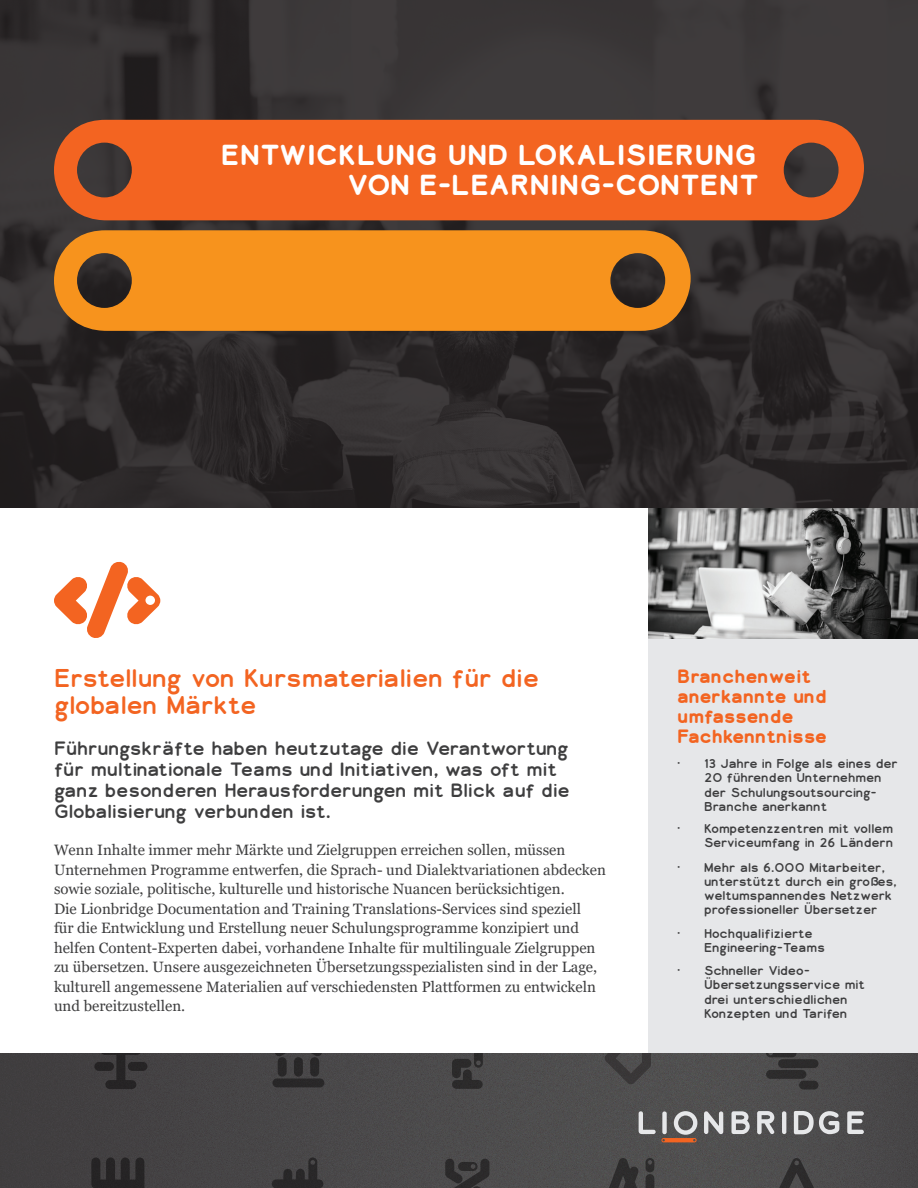
<style>
.page{position:relative;width:918px;height:1188px;background:#fff}
.page>*{position:absolute;margin:0;border:0;box-sizing:border-box;transform-origin:0 0}
.Lion_Main_Title{font:700 27px/30px "Lionbridge Sans";color:#fff;text-align:right}
.Lion_Header{font:24px/27px "Lionbridge Sans";letter-spacing:-.015em;color:#f36421}
.Lion_Header_Sub{font:18px/21px "Lionbridge Sans";color:#3e3e3f}
.t1{font:700 18px/20.2px "Lionbridge Sans";color:#f36421}
.Lion_Intro{font:15px/19.5px "Georgia";color:#3e3e3f}
.t2{font:12px/14.2px "Lionbridge Sans";color:#3e3e3f}
</style>
<div class="page">
<div style="left:648px;top:508px;width:270px;height:545px;background:#e6e7e9"></div>
<svg style="left:54px;top:561px;width:106px;height:77px"></svg>
<img style="left:648px;top:508px;width:270px;height:130px">
<img style="left:0;top:1053px;width:918px;height:135px">
<svg style="left:605px;top:1053px;width:46px;height:31px"></svg>
<svg style="left:91px;top:1158px;width:53px;height:30px;background:#2c2a2c"></svg>
<div style="left:94px;top:1062px;width:20px;height:9px;background:#231f20;border-radius:4px"></div>
<div style="left:128px;top:1062px;width:19px;height:9px;background:#231f20;border-radius:4px"></div>
<svg style="left:100px;top:1053px;width:41px;height:36px"></svg>
<div style="left:278px;top:1057px;width:9px;height:20px;background:#282728;border-radius:4px"></div>
<div style="left:310px;top:1057px;width:9px;height:20px;background:#292728;border-radius:4px"></div>
<div style="left:272px;top:1078px;width:52px;height:9px;background:#282728;border-radius:4px"></div>
<div style="left:294px;top:1057px;width:9px;height:20px;background:#282728;border-radius:4px"></div>
<svg style="left:275px;top:1053px;width:47px;height:3px"></svg>
<div style="left:766px;top:1070px;width:40px;height:9px;background:#2c2b2b;border-radius:4px"></div>
<div style="left:778px;top:1059px;width:40px;height:9px;background:#2c2b2b;border-radius:4px"></div>
<div style="left:799px;top:1081px;width:19px;height:9px;background:#2c2b2b;border-radius:4px"></div>
<svg style="left:766px;top:1053px;width:31px;height:4px"></svg>
<svg style="left:272px;top:1157px;width:51px;height:31px;background:#383738"></svg>
<svg style="left:452px;top:1053px;width:31px;height:36px"></svg>
<svg style="left:445px;top:1159px;width:44px;height:29px"></svg>
<svg style="left:772px;top:1158px;width:49px;height:30px"></svg>
<svg style="left:603px;top:1158px;width:51px;height:30px;background:#3e3e3e"></svg>
<svg style="left:704px;top:1111px;width:19px;height:23px"></svg>
<svg style="left:731px;top:1111px;width:19px;height:23px"></svg>
<svg style="left:757px;top:1111px;width:17px;height:23px"></svg>
<svg style="left:782px;top:1111px;width:4px;height:23px"></svg>
<svg style="left:639px;top:1111px;width:58px;height:31px;background:#857a76"></svg>
<svg style="left:794px;top:1111px;width:45px;height:23px"></svg>
<svg style="left:847px;top:1111px;width:17px;height:23px"></svg>
<img style="left:0;top:0;width:918px;height:508px">
<svg style="left:54px;top:120px;width:810px;height:100px;background:#e36022"></svg>
<svg style="left:54px;top:230px;width:637px;height:101px;background:#e0871e"></svg>
<p class="Lion_Main_Title" style="left:221px;top:139px;width:540px">ENTWICKLUNG UND LOKALISIERUNG<br>VON E-LEARNING-CONTENT</p>
<p class="Lion_Header" style="left:54px;top:665px;width:487px">Erstellung von Kursmaterialien für die globalen Märkte</p>
<p class="Lion_Header_Sub" style="left:54px;top:737px;width:518px">Führungskräfte haben heutzutage die Verantwortung für multinationale Teams und Initiativen, was oft mit ganz besonderen Herausforderungen mit Blick auf die Globalisierung verbunden ist.</p>
<p class="Lion_Intro" style="left:54px;top:841px;width:554px">Wenn Inhalte immer mehr Märkte und Zielgruppen erreichen sollen, müssen Unternehmen Programme entwerfen, die Sprach- und Dialektvariationen abdecken sowie soziale, politische, kulturelle und historische Nuancen berücksichtigen.<br>Die Lionbridge Documentation and Training Translations-Services sind speziell<br>für die Entwicklung und Erstellung neuer Schulungsprogramme konzipiert und helfen Content-Experten dabei, vorhandene Inhalte für multilinguale Zielgruppen zu übersetzen. Unsere ausgezeichneten Übersetzungsspezialisten sind in der Lage, kulturell angemessene Materialien auf verschiedensten Plattformen zu entwickeln und bereitzustellen.</p>
<p class="t1" style="left:677px;top:666px;width:152px">Branchenweit anerkannte und umfassende<br>Fachkenntnisse</p>
<p class="t2" style="left:704px;top:757px;width:195px;text-indent:-27px">• 13 Jahre in Folge als eines der<br>20 führenden Unternehmen der Schulungsoutsourcing-<br>Branche anerkannt</p>
<p class="t2" style="left:677px;top:821px;width:218px;text-align:right">• Kompetenzzentren mit vollem<br>Serviceumfang in 26 Ländern</p>
<p class="t2" style="left:704px;top:860px;width:194px;text-indent:-27px">• Mehr als 6.000 Mitarbeiter, unterstützt durch ein großes, weltumspannendes Netzwerk professioneller Übersetzer</p>
<p class="t2" style="left:704px;top:926px;width:122px;text-indent:-27px">• Hochqualifizierte<br>Engineering-Teams</p>
<p class="t2" style="left:704px;top:964px;width:163px;text-indent:-27px">• Schneller Video-<br>Übersetzungsservice mit drei unterschiedlichen<br>Konzepten und Tarifen</p>
</div>
